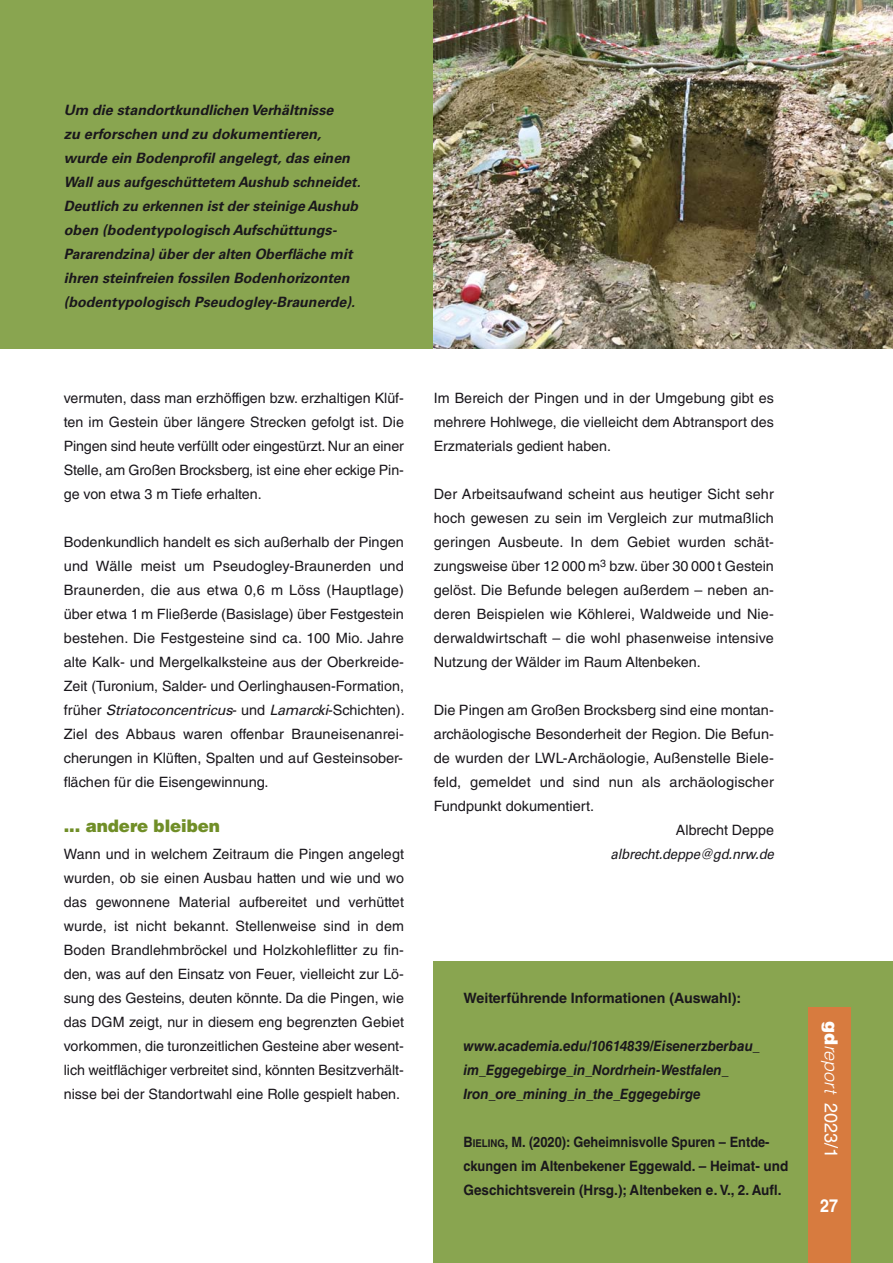
<style>
.page{position:relative;width:893px;height:1263px;background:#fff}
.page>*{position:absolute;margin:0;border:0;box-sizing:border-box;transform-origin:0 0}
.t1{font:italic 300 18px "Helvetica LT Std";color:#fff}
.t2{font:700 18px "Helvetica LT Std";color:#fff;scale:.9 1}
.t3{font:900 17.25px "Helvetica LT Std";letter-spacing:-.005em;color:#708e27}
.t4{font:14.25px/24px "Helvetica LT Std";color:#1a171c;text-align:justify}
.t5{font:italic 700 14.25px/24px "Univers LT Std";color:#1a171c}
.t6{font:700 14.25px/24px "Helvetica LT Std";color:#1a171c;scale:.9 1}
.t7{font:italic 700 14.25px/24px "Helvetica LT Std";color:#1a171c;scale:.95 1}
.t8{font:700 14.25px "Helvetica LT Std";color:#1a171c}
.t9{font:italic 14.25px "Univers LT Std";letter-spacing:-.02em;color:#1a171c;scale:.93 1}
.s1{font-family:"Univers LT Std";font-style:italic}
.s2{font-size:10.65px}
.s3{font-weight:900;font-style:normal}
.s4{font-weight:400;font-style:normal}
</style>
<div class="page">
<div style="left:0;top:0;width:434px;height:349px;background:#89a550"></div>
<img style="left:434px;top:0;width:459px;height:349px">
<div style="left:434px;top:961px;width:459px;height:302px;background:#89a550"></div>
<div style="left:808px;top:1008px;width:42px;height:255px;background:#d77b3f"></div>
<p class="t5" style="left:64px;top:99px;width:298px">Um die standortkundlichen Verhältnisse<br>zu erforschen und zu dokumentieren, wurde ein Bodenprofil angelegt, das einen Wall aus aufgeschüttetem Aushub schneidet.<br>Deutlich zu erkennen ist der steinige Aushub oben (bodentypologisch Aufschüttungs-Pararendzina) über der alten Oberfläche mit ihren steinfreien fossilen Bodenhorizonten (bodentypologisch Pseudogley-Braunerde).</p>
<p class="t4" style="left:64px;top:387px;width:342px">vermuten, dass man erzhöffigen bzw. erzhaltigen Klüf&shy;ten im Gestein über längere Strecken gefolgt ist. Die Pingen sind heute verfüllt oder eingestürzt. Nur an einer Stelle, am Großen Brocksberg, ist eine eher eckige Pin&shy;ge von etwa 3 m Tiefe erhalten.</p>
<p class="t4" style="left:64px;top:531px;width:343px;text-align:left">Bodenkundlich handelt es sich außerhalb der Pingen und Wälle meist um Pseudogley-Braunerden und Braunerden, die aus etwa 0,6 m Löss (Hauptlage) über etwa 1 m Fließerde (Basislage) über Festgestein bestehen. Die Festgesteine sind ca. 100 Mio. Jahre alte Kalk- und Mergelkalksteine aus der Oberkreide-Zeit (Turonium, Salder- und Oerlinghausen-Formation, früher <span class="s1">Striatoconcentricus</span>- und <span class="s1">Lamarcki</span>-Schichten).<br>Ziel des Abbaus waren offenbar Brauneisenanrei&shy;cherungen in Klüften, Spalten und auf Gesteinsober&shy;flächen für die Eisengewinnung.</p>
<h1 class="t3" style="left:64px;top:819px;width:158px">... andere bleiben</h1>
<p class="t4" style="left:64px;top:843px;width:342px">Wann und in welchem Zeitraum die Pingen angelegt wurden, ob sie einen Ausbau hatten und wie und wo das gewonnene Material aufbereitet und verhüttet wurde, ist nicht bekannt. Stellenweise sind in dem Boden Brandlehmbröckel und Holzkohleflitter zu fin&shy;den, was auf den Einsatz von Feuer, vielleicht zur Lö&shy;sung des Gesteins, deuten könnte. Da die Pingen, wie das DGM zeigt, nur in diesem eng begrenzten Gebiet vorkommen, die turonzeitlichen Gesteine aber wesent&shy;lich weitflächiger verbreitet sind, könnten Besitzverhält&shy;nisse bei der Standortwahl eine Rolle gespielt haben.</p>
<p class="t4" style="left:434px;top:387px;width:342px">Im Bereich der Pingen und in der Umgebung gibt es mehrere Hohlwege, die vielleicht dem Abtransport des Erzmaterials gedient haben.</p>
<p class="t4" style="left:434px;top:483px;width:342px">Der Arbeitsaufwand scheint aus heutiger Sicht sehr hoch gewesen zu sein im Vergleich zur mutmaßlich geringen Ausbeute. In dem Gebiet wurden schät&shy;zungsweise über 12 000 m<sup>3</sup> bzw. über 30 000 t Gestein gelöst. Die Befunde belegen außerdem – neben an&shy;deren Beispielen wie Köhlerei, Waldweide und Nie&shy;derwaldwirtschaft – die wohl phasenweise intensive Nutzung der Wälder im Raum Altenbeken.</p>
<p class="t4" style="left:434px;top:699px;width:342px">Die Pingen am Großen Brocksberg sind eine montan&shy;archäologische Besonderheit der Region. Die Befun&shy;de wurden der LWL-Archäologie, Außenstelle Biele&shy;feld, gemeldet und sind nun als archäologischer Fundpunkt dokumentiert.</p>
<p class="t4" style="left:676px;top:819px;width:99px">Albrecht Deppe</p>
<p class="t9" style="left:611px;top:848px;width:177px">albrecht.deppe@gd.nrw.de</p>
<h3 class="t8" style="left:463px;top:992px;width:279px">Weiterführende Informationen (Auswahl):</h3>
<p class="t7" style="left:463px;top:1035px;width:313px">www.academia.edu/10614839/Eisenerzberbau_ im_Eggegebirge_in_Nordrhein-Westfalen_<br>Iron_ore_mining_in_the_Eggegebirge</p>
<h3 class="t6" style="left:463px;top:1131px;width:362px">B<span class="s2">IELING</span>, M. (2020): Geheimnisvolle Spuren – Entde&shy;ckungen im Altenbekener Eggewald. – Heimat- und<br>Geschichtsverein (Hrsg.); Altenbeken e. V., 2. Aufl.</h3>
<p class="t1" style="left:841px;top:1020px;width:139px;rotate:90deg"><span class="s3">gd</span>report <span class="s4">2023/1</span></p>
<p class="t2" style="left:820px;top:1199px;width:22px">27</p>
</div>
